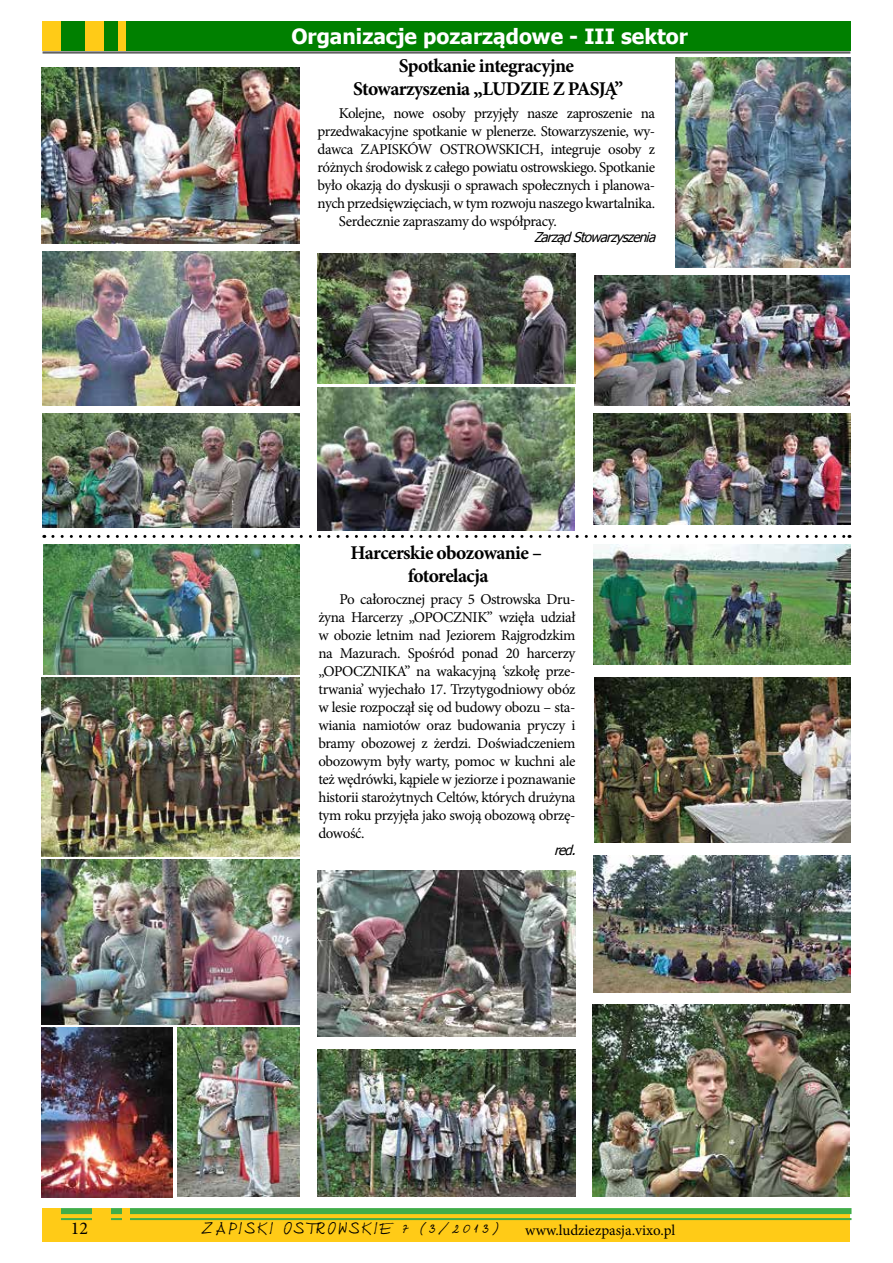
<style>
.page{position:relative;width:893px;height:1263px;background:#fff}
.page>*{position:absolute;margin:0;border:0;box-sizing:border-box;transform-origin:0 0}
.t1{font:700 21px "Tahoma";color:#fff}
.t2{font:700 19.5px/23.4px "Minion Pro";letter-spacing:-.03em;color:#000;text-align:center}
.t3{font:18px "Kuba Reczny";letter-spacing:.2em;color:#000}
.t4{font:18px "Minion Pro";color:#000}
.t5{font:15px/18px "Minion Pro";letter-spacing:-.03em;color:#000;text-align:justify}
.t6{font:15px "Minion Pro";color:#000}
.t7{font:italic 13.5px "Tahoma";color:#000}
</style>
<div class="page">
<hr style="left:43px;top:50px;width:807px;height:1px;background:#000">
<hr style="left:43px;top:52px;width:807px;height:1px;background:#000">
<div style="left:61px;top:21px;width:789px;height:29px;background:#008000"></div>
<div style="left:43px;top:21px;width:18px;height:29px;background:#ffcb17"></div>
<div style="left:85px;top:21px;width:18px;height:29px;background:#ffcb17"></div>
<div style="left:118px;top:21px;width:7px;height:29px;background:#ffcb17"></div>
<div style="left:43px;top:1212px;width:807px;height:30px;background:#ffcb17"></div>
<div style="left:44px;top:1208px;width:807px;height:6px;background:#41ad49"></div>
<hr style="left:44px;top:1218px;width:807px;height:2px;background:#41ad49">
<div style="left:43px;top:1208px;width:18px;height:31px;background:#ffcb17"></div>
<div style="left:92px;top:1208px;width:19px;height:31px;background:#ffcb17"></div>
<div style="left:122px;top:1208px;width:8px;height:31px;background:#ffcb17"></div>
<svg style="left:53px;top:535px;width:797px;height:3px"></svg>
<img style="left:42px;top:67px;width:257px;height:176px">
<img style="left:43px;top:414px;width:257px;height:113px">
<img style="left:43px;top:251px;width:257px;height:155px">
<img style="left:593px;top:414px;width:257px;height:111px">
<img style="left:318px;top:253px;width:257px;height:130px">
<img style="left:675px;top:58px;width:176px;height:210px">
<img style="left:42px;top:677px;width:257px;height:179px">
<img style="left:42px;top:859px;width:257px;height:165px">
<img style="left:318px;top:870px;width:257px;height:167px">
<img style="left:592px;top:1004px;width:257px;height:193px">
<img style="left:594px;top:677px;width:256px;height:165px">
<img style="left:593px;top:545px;width:257px;height:119px">
<img style="left:42px;top:1028px;width:130px;height:169px">
<img style="left:177px;top:1028px;width:123px;height:169px">
<img style="left:44px;top:545px;width:255px;height:129px">
<img style="left:594px;top:275px;width:255px;height:131px">
<img style="left:318px;top:388px;width:256px;height:142px">
<img style="left:594px;top:855px;width:256px;height:137px">
<img style="left:318px;top:1050px;width:257px;height:147px">
<h1 class="t1" style="left:291px;top:21px;width:398px">Organizacje pozarządowe - III sektor</h1>
<h2 class="t2" style="left:353px;top:54px;width:271px">Spotkanie integracyjne<br>Stowarzyszenia „LUDZIE Z PASJĄ”</h2>
<p class="t5" style="left:339px;top:104px;width:318px">Kolejne, nowe osoby przyjęły nasze zaproszenie na</p>
<p class="t5" style="left:318px;top:122px;width:339px">przedwakacyjne spotkanie w plenerze. Stowarzyszenie, wy-</p>
<p class="t5" style="left:318px;top:140px;width:339px">dawca ZAPISKÓW OSTROWSKICH, integruje osoby z</p>
<p class="t5" style="left:318px;top:158px;width:339px">różnych środowisk z całego powiatu ostrowskiego. Spotkanie</p>
<p class="t5" style="left:318px;top:176px;width:339px">było okazją do dyskusji o sprawach społecznych i planowa-</p>
<p class="t5" style="left:318px;top:194px;width:339px">nych przedsięwzięciach, w tym rozwoju naszego kwartalnika.</p>
<p class="t5" style="left:339px;top:212px;width:219px">Serdecznie zapraszamy do współpracy.</p>
<p class="t7" style="left:534px;top:228px;width:127px">ZarządStowarzyszenia</p>
<h2 class="t2" style="left:351px;top:541px;width:193px">Harcerskie obozowanie – fotorelacja</h2>
<p class="t5" style="left:318px;top:591px;width:259px;text-indent:21px">Po całorocznej pracy 5 Ostrowska Dru&shy;żyna Harcerzy „OPOCZNIK” wzięła udział w obozie letnim nad Jeziorem Rajgrodzkim na Mazurach. Spośród ponad 20 harcerzy „OPOCZNIKA” na wakacyjną ‘szkołę prze&shy;trwania’ wyjechało 17. Trzytygodniowy obóz w lesie rozpoczął się od budowy obozu – sta&shy;wiania namiotów oraz budowania pryczy i bramy obozowej z żerdzi. Doświadczeniem obozowym były warty, pomoc w kuchni ale też wędrówki, kąpiele w jeziorze i poznawanie historii starożytnych Celtów, których drużyna tym roku przyjęła jako swoją obozową obrzę&shy;dowość.</p>
<p class="t7" style="left:554px;top:841px;width:27px">red.</p>
<p class="t4" style="left:71px;top:1216px;width:19px">12</p>
<p class="t3" style="left:202px;top:1221px;width:298px">ZAPISKI OSTROWSKIE 7 (3/2013)</p>
<p class="t6" style="left:525px;top:1220px;width:152px">www.ludziezpasja.vixo.pl</p>
</div>
